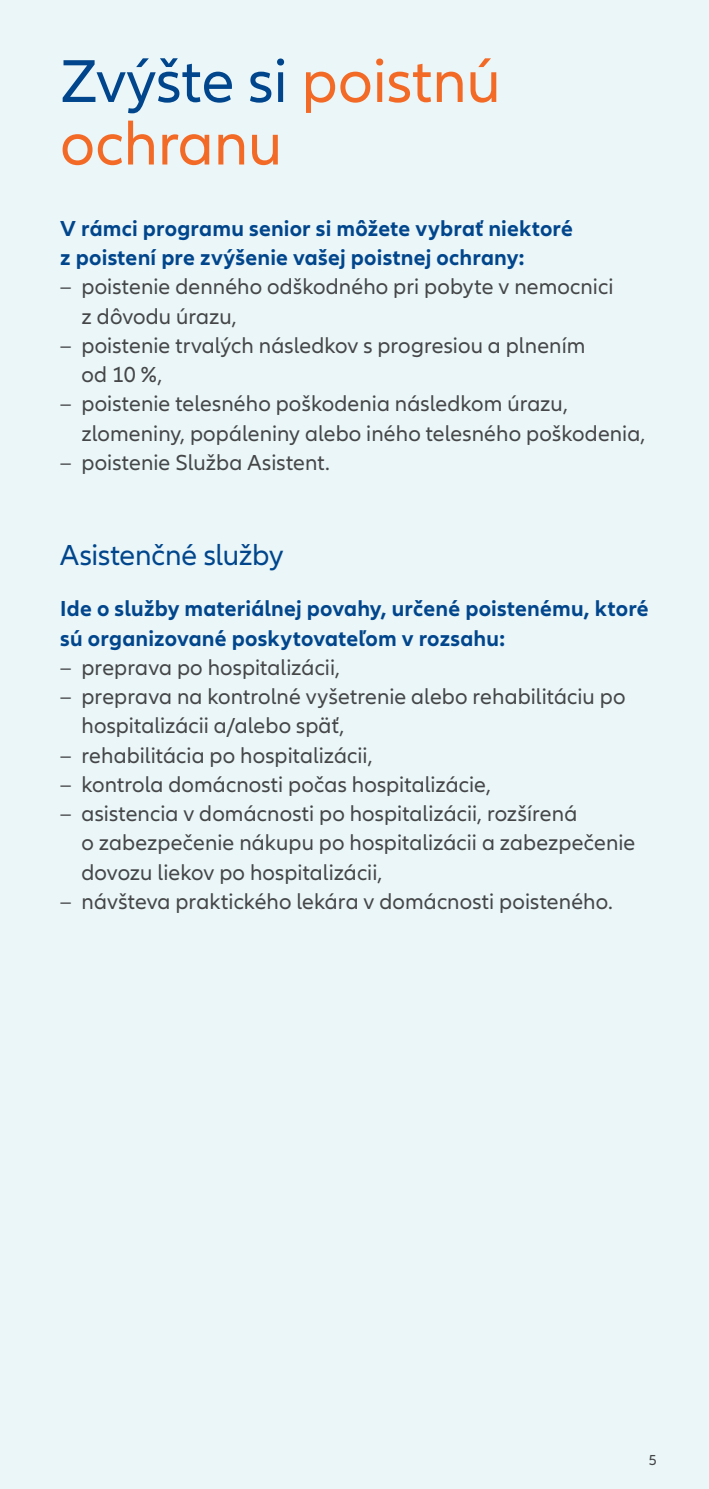
<style>
.page{position:relative;width:709px;height:1489px;background:#fff}
.page>*{position:absolute;margin:0;border:0;box-sizing:border-box;transform-origin:0 0}
.t1{font:62.5px/62.5px "Allianz Neo";color:#f36a27}
.t2{font:30px "Allianz Neo";letter-spacing:-.01em;color:#01468c}
.t3{font:22.5px/29.2px "Allianz Neo";letter-spacing:.005em;color:#454647}
.t4{font:700 22.5px/29.2px "Allianz Neo";letter-spacing:.01em;color:#01468c}
.t5{font:15px "Allianz Neo";color:#454647}
.s1{color:#01468c}
</style>
<div class="page">
<div style="left:0;top:0;width:709px;height:1488px;background:#eaf6f8"></div>
<h1 class="t1" style="left:60px;top:52px;width:442px"><span class="s1">Zvýšte si</span> poistnú ochranu</h1>
<p class="t4" style="left:60px;top:214px;width:514px">V rámci programu senior si môžete vybrať niektoré z poistení pre zvýšenie vašej poistnej ochrany:</p>
<p class="t3" style="left:81px;top:273px;width:533px;text-indent:-21px">– poistenie denného odškodného pri pobyte v nemocnici z dôvodu úrazu,</p>
<p class="t3" style="left:81px;top:331px;width:505px;text-indent:-21px">– poistenie trvalých následkov s progresiou a plnením od 10 %,</p>
<p class="t3" style="left:81px;top:390px;width:565px;text-indent:-21px">– poistenie telesného poškodenia následkom úrazu, zlomeniny, popáleniny alebo iného telesného poškodenia,</p>
<p class="t3" style="left:60px;top:448px;width:271px">– poistenie Služba Asistent.</p>
<h2 class="t2" style="left:60px;top:537px;width:225px">Asistenčné služby</h2>
<p class="t4" style="left:60px;top:594px;width:590px">Ide o služby materiálnej povahy, určené poistenému, ktoré sú organizované poskytovateľom v rozsahu:</p>
<p class="t3" style="left:60px;top:653px;width:281px">– preprava po hospitalizácii,</p>
<p class="t3" style="left:81px;top:682px;width:545px;text-indent:-21px">– preprava na kontrolné vyšetrenie alebo rehabilitáciu po hospitalizácii a/alebo späť,</p>
<p class="t3" style="left:60px;top:741px;width:314px">– rehabilitácia po hospitalizácii,</p>
<p class="t3" style="left:60px;top:770px;width:432px">– kontrola domácnosti počas hospitalizácie,</p>
<p class="t3" style="left:81px;top:799px;width:555px;text-indent:-21px">– asistencia v domácnosti po hospitalizácii, rozšírená<br>o zabezpečenie nákupu po hospitalizácii a zabezpečenie dovozu liekov po hospitalizácii,</p>
<p class="t3" style="left:60px;top:887px;width:554px">– návšteva praktického lekára v domácnosti poisteného.</p>
<p class="t5" style="left:648px;top:1451px;width:10px">5</p>
</div>
